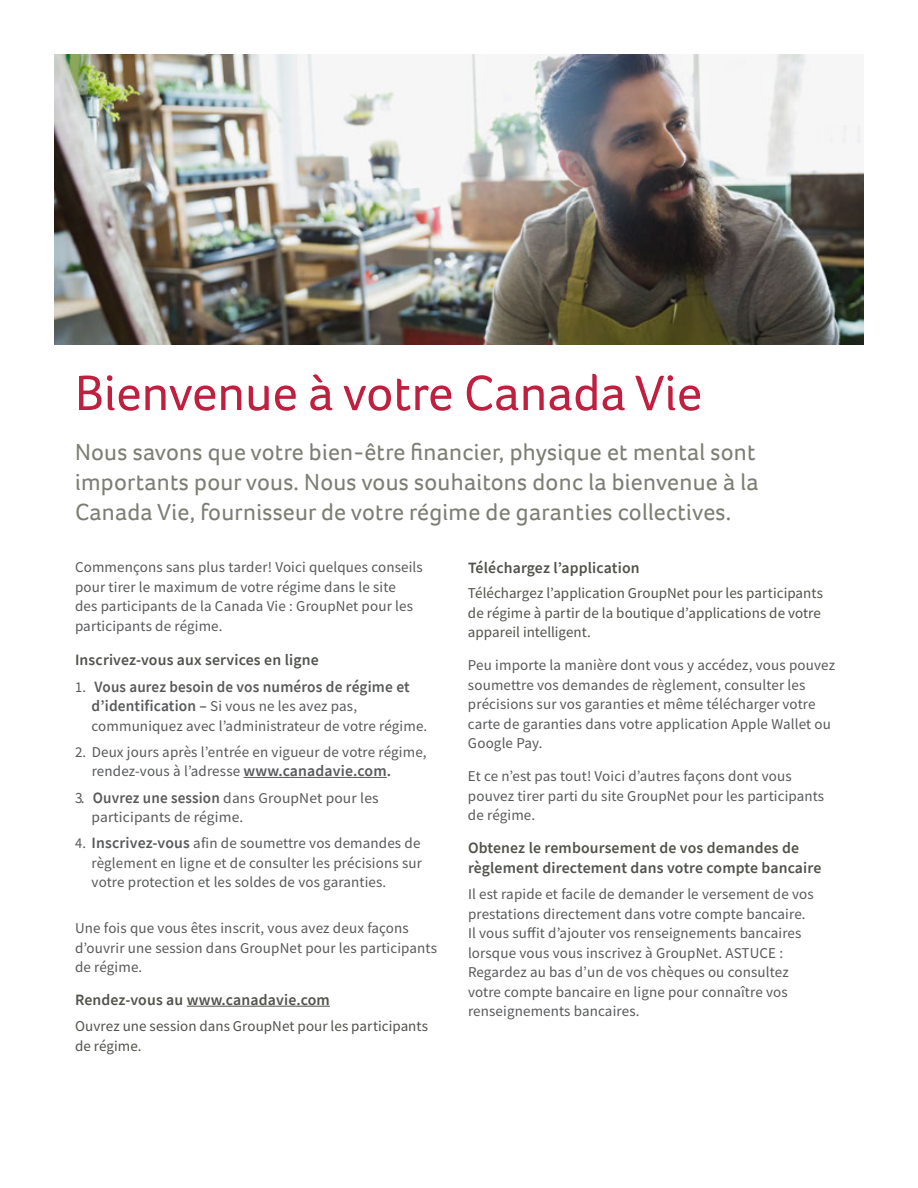
<style>
.page{position:relative;width:918px;height:1188px;background:#fff}
.page>*{position:absolute;margin:0;border:0;box-sizing:border-box;transform-origin:0 0}
.t1{font:51px "Foco";color:#c01f3f}
.t2{font:24px/30px "Foco";letter-spacing:.01em;color:#7c7e74;text-align:justify}
.t3{font:600 15.75px/19.5px "Source Sans Pro";letter-spacing:.01em;color:#50534a}
.t4{font:600 15.75px "Source Sans Pro";letter-spacing:.01em;color:#51524a}
.t5{font:600 15.75px "Source Sans Pro";letter-spacing:.01em;color:#58595b;scale:.96 1}
.t6{font:15px/19.5px "Source Sans Pro";letter-spacing:.01em;color:#58595b}
.t7{font:15px/19.5px "Source Sans Pro";letter-spacing:.005em;color:#50534a}
.t8{font:15px/19.5px "Source Sans Pro";letter-spacing:.01em;color:#58595b;text-align:justify;scale:.96 1}
.s1{font-weight:400;font-size:15px}
.s2{font-weight:600;font-size:15.75px}
.s3{font-size:15.75px}
</style>
<div class="page">
<img style="left:55px;top:55px;width:808px;height:290px">
<hr style="left:244px;top:777px;width:143px;height:1px;background:#58595b">
<hr style="left:187px;top:1006px;width:143px;height:1px;background:#51524a">
<h1 class="t1" style="left:75px;top:359px;width:629px">Bienvenue à votre Canada Vie</h1>
<h2 class="t2" style="left:75px;top:437px;width:685px">Nous savons que votre bien-être financier, physique et mental sont importants pour vous. Nous vous souhaitons donc la bienvenue à la Canada Vie, fournisseur de votre régime de garanties collectives.</h2>
<p class="t6" style="left:75px;top:557px;width:349px">Commençons sans plus tarder! Voici quelques conseils pour tirer le maximum de votre régime dans le site<br>des participants de la Canada Vie : GroupNet pour les participants de régime.</p>
<p class="t3" style="left:75px;top:650px;width:245px">Inscrivez-vous aux services en ligne</p>
<p class="t5" style="left:75px;top:676px;width:350px"><span class="s1">1.</span> Vous aurez besoin de vos numéros de régime et</p>
<p class="t6" style="left:92px;top:696px;width:337px"><span class="s2">d’identification –</span> Si vous ne les avez pas, communiquez avec l’administrateur de votre régime.</p>
<p class="t6" style="left:92px;top:742px;width:336px;text-indent:-17px">2. Deux jours après l’entrée en vigueur de votre régime, rendez-vous à l’adresse <span class="s2">www.canadavie.com.</span></p>
<p class="t6" style="left:92px;top:788px;width:289px;text-indent:-17px"><span class="s3">3.</span> <span class="s2">Ouvrez une session</span> dans GroupNet pour les participants de régime.</p>
<p class="t8" style="left:92px;top:833px;width:346px;text-indent:-17px">4. <span class="s2">Inscrivez-vous</span> afin de soumettre vos demandes de règlement en ligne et de consulter les précisions sur votre protection et les soldes de vos garanties.</p>
<p class="t6" style="left:75px;top:918px;width:363px">Une fois que vous êtes inscrit, vous avez deux façons d’ouvrir une session dans GroupNet pour les participants de régime.</p>
<p class="t4" style="left:75px;top:989px;width:256px">Rendez-vous au www.canadavie.com</p>
<p class="t7" style="left:75px;top:1016px;width:355px">Ouvrez une session dans GroupNet pour les participants de régime.</p>
<p class="t4" style="left:468px;top:557px;width:173px">Téléchargez l’application</p>
<p class="t7" style="left:468px;top:584px;width:357px">Téléchargez l’application GroupNet pour les participants de régime à partir de la boutique d’applications de votre appareil intelligent.</p>
<p class="t6" style="left:468px;top:656px;width:369px">Peu importe la manière dont vous y accédez, vous pouvez soumettre vos demandes de règlement, consulter les précisions sur vos garanties et même télécharger votre carte de garanties dans votre application Apple Wallet ou Google Pay.</p>
<p class="t6" style="left:468px;top:767px;width:358px">Et ce n’est pas tout! Voici d’autres façons dont vous pouvez tirer parti du site GroupNet pour les participants de régime.</p>
<p class="t3" style="left:468px;top:838px;width:355px">Obtenez le remboursement de vos demandes de règlement directement dans votre compte bancaire</p>
<p class="t6" style="left:468px;top:884px;width:347px">Il est rapide et facile de demander le versement de vos prestations directement dans votre compte bancaire.<br>Il vous suffit d’ajouter vos renseignements bancaires lorsque vous vous inscrivez à GroupNet. ASTUCE :<br>Regardez au bas d’un de vos chèques ou consultez votre compte bancaire en ligne pour connaître vos renseignements bancaires.</p>
</div>
